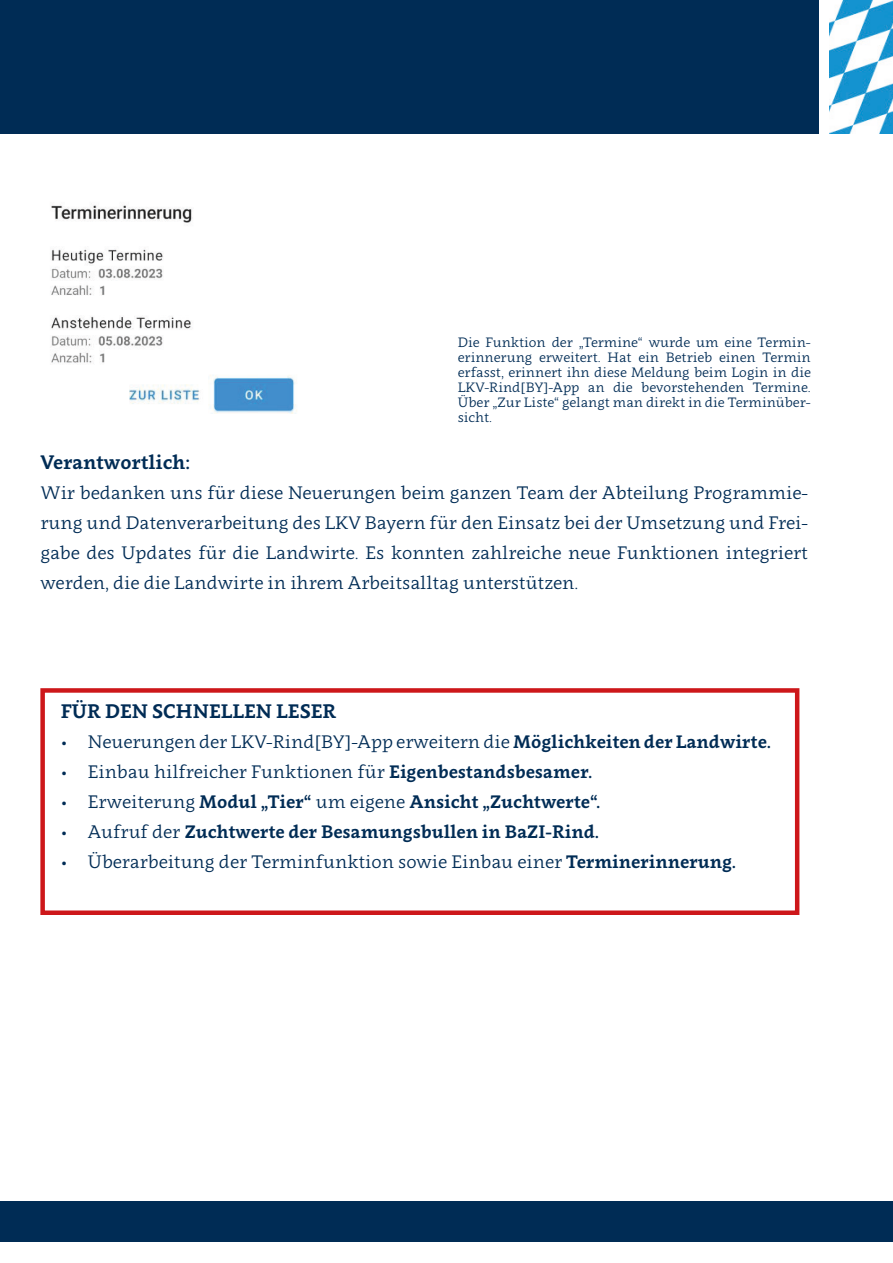
<style>
.page{position:relative;width:893px;height:1263px;background:#fff}
.page>*{position:absolute;margin:0;border:0;box-sizing:border-box;transform-origin:0 0}
.t1{font:700 19.5px "Clavo";color:#002c55}
.t2{font:18px/30px "Clavo";color:#002c55;text-align:justify}
.t3{font:700 18px "Clavo";color:#002c55}
.t4{font:13.5px/15px "Clavo";color:#002c55;text-align:justify}
.s1{font-weight:700}
.s2{font-weight:400}
</style>
<div class="page">
<div style="left:0;top:0;width:819px;height:134px;background:#002c55"></div>
<img style="left:829px;top:0;width:64px;height:134px">
<div style="left:0;top:1201px;width:893px;height:41px;background:#002c55"></div>
<div style="left:40px;top:688px;width:759px;height:227px;border:4px solid #cd171a"></div>
<img style="left:50px;top:205px;width:247px;height:209px">
<p class="t4" style="left:458px;top:335px;width:354px">Die Funktion der „Termine“ wurde um eine Termin&shy;erinnerung erweitert. Hat ein Betrieb einen Termin erfasst, erinnert ihn diese Meldung beim Login in die LKV-Rind[BY]-App an die bevorstehenden Termine.<br>Über „Zur Liste“ gelangt man direkt in die Terminüber&shy;sicht.</p>
<p class="t1" style="left:40px;top:448px;width:151px">Verantwortlich:</p>
<p class="t2" style="left:40px;top:477px;width:769px">Wir bedanken uns für diese Neuerungen beim ganzen Team der Abteilung Programmie&shy;rung und Datenverarbeitung des LKV Bayern für den Einsatz bei der Umsetzung und Frei&shy;gabe des Updates für die Landwirte. Es konnten zahlreiche neue Funktionen integriert werden, die die Landwirte in ihrem Arbeitsalltag unterstützen.</p>
<p class="t1" style="left:61px;top:697px;width:277px">FÜR DEN SCHNELLEN LESER</p>
<p class="t2" style="left:61px;top:726px;width:712px">• Neuerungen der LKV-Rind[BY]-App erweitern die <span class="s1">Möglichkeiten der Landwirte.</span></p>
<p class="t2" style="left:61px;top:756px;width:533px">• Einbau hilfreicher Funktionen für <span class="s1">Eigenbestandsbesamer.</span></p>
<p class="t3" style="left:61px;top:789px;width:541px"><span class="s2">• Erweiterung</span> Modul „Tier“ <span class="s2">um eigene</span> Ansicht „Zuchtwerte“.</p>
<p class="t3" style="left:61px;top:819px;width:540px"><span class="s2">• Aufruf der</span> Zuchtwerte der Besamungsbullen in BaZI-Rind.</p>
<p class="t2" style="left:61px;top:846px;width:677px">• Überarbeitung der Terminfunktion sowie Einbau einer <span class="s1">Terminerinnerung.</span></p>
</div>
